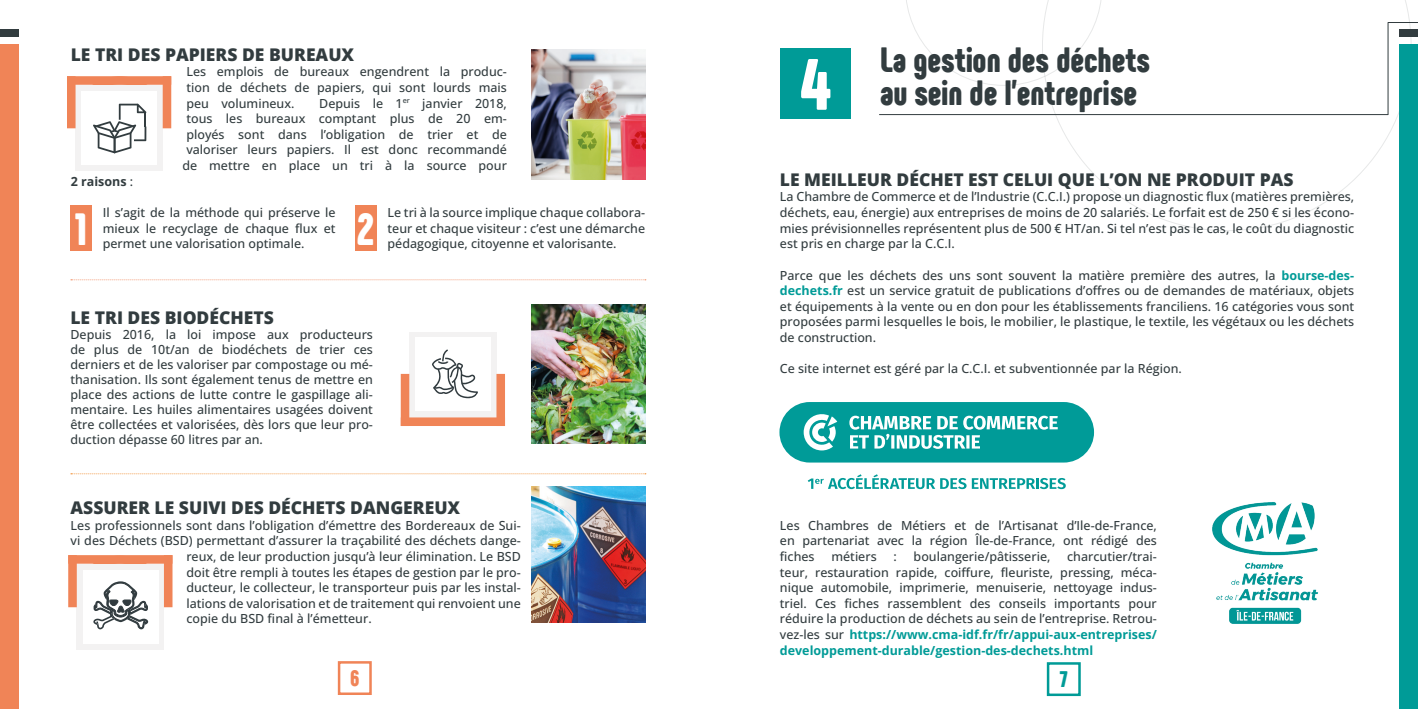
<style>
.page{position:relative;width:1418px;height:709px;background:#fff}
.page>*{position:absolute;margin:0;border:0;box-sizing:border-box;transform-origin:0 0}
.t1{font:900 72.5px "Phenomena";color:#fff}
.t2{font:900 45px "Phenomena";color:#fff}
.t3{font:900 35px/32.5px "Phenomena";color:#323c3f}
.t4{font:900 22.5px "Phenomena";color:#f08457}
.t5{font:900 22.5px "Phenomena";color:#009b97}
.t6{font:800 17.5px "Open Sans";color:#323c3f}
.t7{font:500 12.5px/15.6px "Open Sans";color:#323c3f;text-align:justify}
.t8{font:700 12.5px "Open Sans";color:#323c3f}
.s1{font-weight:500}
.s2{font-weight:700;color:#009b97}
</style>
<div class="page">
<svg style="left:67px;top:76px;width:105px;height:94px"></svg>
<svg style="left:1042px;top:0;width:369px;height:231px"></svg>
<img style="left:531px;top:49px;width:114px;height:131px">
<img style="left:531px;top:305px;width:114px;height:138px">
<img style="left:531px;top:486px;width:114px;height:136px">
<div style="left:780px;top:48px;width:70px;height:71px;background:#009b97"></div>
<svg style="left:906px;top:0;width:196px;height:86px"></svg>
<div style="left:70px;top:205px;width:21px;height:46px;background:#f08457"></div>
<div style="left:356px;top:205px;width:21px;height:46px;background:#f08457"></div>
<svg style="left:71px;top:279px;width:575px;height:1px"></svg>
<svg style="left:71px;top:473px;width:575px;height:1px"></svg>
<div style="left:780px;top:402px;width:314px;height:60px;background:#009b98;border-radius:30px"></div>
<svg style="left:803px;top:414px;width:34px;height:36px"></svg>
<svg style="left:849px;top:415px;width:208px;height:34px"></svg>
<svg style="left:807px;top:474px;width:258px;height:15px"></svg>
<img style="left:1212px;top:502px;width:107px;height:122px">
<div style="left:1399px;top:44px;width:18px;height:665px;background:#009b97"></div>
<div style="left:1399px;top:29px;width:18px;height:8px;background:#323c3f"></div>
<hr style="left:1387px;top:22px;width:30px;height:1px;background:#323c3f">
<hr style="left:1387px;top:22px;width:1px;height:93px;background:#323c3f">
<hr style="left:879px;top:114px;width:508px;height:1px;background:#323c3f">
<div style="left:0;top:44px;width:18px;height:665px;background:#f08457"></div>
<div style="left:0;top:29px;width:18px;height:8px;background:#323c3f"></div>
<div style="left:1046px;top:662px;width:34px;height:34px;border:2px solid #009b97"></div>
<div style="left:338px;top:661px;width:34px;height:34px;border:2px solid #f08457"></div>
<div style="left:409px;top:331px;width:87px;height:86px;background:#f3f2f2"></div>
<div style="left:415px;top:338px;width:75px;height:73px;background:#fff"></div>
<div style="left:496px;top:374px;width:9px;height:52px;background:#f08457"></div>
<div style="left:401px;top:374px;width:8px;height:52px;background:#f08457"></div>
<div style="left:401px;top:417px;width:104px;height:9px;background:#f08457"></div>
<svg style="left:432px;top:349px;width:46px;height:49px"></svg>
<svg style="left:68px;top:555px;width:105px;height:94px"></svg>
<p class="t6" style="left:71px;top:42px;width:285px">LE TRI DES PAPIERS DE BUREAUX</p>
<p class="t7" style="left:186px;top:64px;width:322px">Les emplois de bureaux engendrent la produc&shy;tion de déchets de papiers, qui sont lourds mais peu volumineux.</p>
<p class="t7" style="left:182px;top:95px;width:326px;text-align:right">Depuis le 1<sup>er</sup> janvier 2018,<br>tous les bureaux comptant plus de 20 em&shy;ployés sont dans l’obligation de trier et de valoriser leurs papiers. Il est donc recommandé de mettre en place un tri à la source pour</p>
<p class="t8" style="left:71px;top:173px;width:64px">2 raisons <span class="s1">:</span></p>
<p class="t7" style="left:103px;top:204px;width:234px">Il s’agit de la méthode qui préserve le mieux le recyclage de chaque flux et permet une valorisation optimale.</p>
<p class="t7" style="left:387px;top:204px;width:259px">Le tri à la source implique chaque collabora&shy;teur et chaque visiteur : c’est une démarche pédagogique, citoyenne et valorisante.</p>
<p class="t2" style="left:75px;top:200px;width:13px">1</p>
<p class="t2" style="left:357px;top:200px;width:19px">2</p>
<p class="t6" style="left:70px;top:306px;width:205px">LE TRI DES BIODÉCHETS</p>
<p class="t7" style="left:70px;top:327px;width:304px;line-height:15px">Depuis 2016, la loi impose aux producteurs de plus de 10t/an de biodéchets de trier ces derniers et de les valoriser par compostage ou mé&shy;thanisation. Ils sont également tenus de mettre en place des actions de lutte contre le gaspillage ali&shy;mentaire. Les huiles alimentaires usagées doivent être collectées et valorisées, dès lors que leur pro&shy;duction dépasse 60 litres par an.</p>
<p class="t6" style="left:71px;top:495px;width:391px">ASSURER LE SUIVI DES DÉCHETS DANGEREUX</p>
<p class="t7" style="left:71px;top:517px;width:452px">Les professionnels sont dans l’obligation d’émettre des Bordereaux de Sui-</p>
<p class="t7" style="left:71px;top:532px;width:452px">vi des Déchets (BSD) permettant d’assurer la traçabilité des déchets dange-</p>
<p class="t7" style="left:186px;top:548px;width:336px">reux, de leur production jusqu’à leur élimination. Le BSD</p>
<p class="t7" style="left:186px;top:564px;width:336px">doit être rempli à toutes les étapes de gestion par le pro-</p>
<p class="t7" style="left:186px;top:579px;width:336px">ducteur, le collecteur, le transporteur puis par les instal-</p>
<p class="t7" style="left:186px;top:595px;width:336px">lations de valorisation et de traitement qui renvoient une</p>
<p class="t7" style="left:186px;top:610px;width:187px">copie du BSD final à l’émetteur.</p>
<p class="t1" style="left:800px;top:37px;width:33px">4</p>
<p class="t3" style="left:880px;top:44px;width:272px">La gestion des déchets au sein de l’entreprise</p>
<p class="t6" style="left:780px;top:167px;width:515px">LE MEILLEUR DÉCHET EST CELUI QUE L’ON NE PRODUIT PAS</p>
<p class="t7" style="left:780px;top:189px;width:576px">La Chambre de Commerce et de l’Industrie (C.C.I.) propose un diagnostic flux (matières premières, déchets, eau, énergie) aux entreprises de moins de 20 salariés. Le forfait est de 250 € si les écono&shy;mies prévisionnelles représentent plus de 500 € HT/an. Si tel n’est pas le cas, le coût du diagnostic est pris en charge par la C.C.I.</p>
<p class="t7" style="left:780px;top:267px;width:576px">Parce que les déchets des uns sont souvent la matière première des autres, la <span class="s2">bourse-des&shy;dechets.fr</span> est un service gratuit de publications d’offres ou de demandes de matériaux, objets et équipements à la vente ou en don pour les établissements franciliens. 16 catégories vous sont proposées parmi lesquelles le bois, le mobilier, le plastique, le textile, les végétaux ou les déchets de construction.</p>
<p class="t7" style="left:780px;top:360px;width:403px">Ce site internet est géré par la C.C.I. et subventionnée par la Région.</p>
<p class="t7" style="left:780px;top:517px;width:378px">Les Chambres de Métiers et de l’Artisanat d’Ile-de-France, en partenariat avec la région Île-de-France, ont rédigé des fiches</p>
<p class="t7" style="left:831px;top:548px;width:47px">métiers</p>
<p class="t7" style="left:893px;top:548px;width:5px">:</p>
<p class="t7" style="left:913px;top:548px;width:138px">boulangerie/pâtisserie,</p>
<p class="t7" style="left:780px;top:548px;width:378px;text-indent:287px">charcutier/trai&shy;teur, restauration rapide, coiffure, fleuriste, pressing, méca&shy;nique automobile, imprimerie, menuiserie, nettoyage indus&shy;triel. Ces fiches rassemblent des conseils importants pour réduire la production de déchets au sein de l’entreprise. Retrou&shy;vez-les sur <span class="s2">https://www.cma-idf.fr/fr/appui-aux-entreprises/ developpement-durable/gestion-des-dechets.html</span></p>
<p class="t4" style="left:350px;top:663px;width:11px">6</p>
<p class="t5" style="left:1059px;top:664px;width:10px">7</p>
</div>
